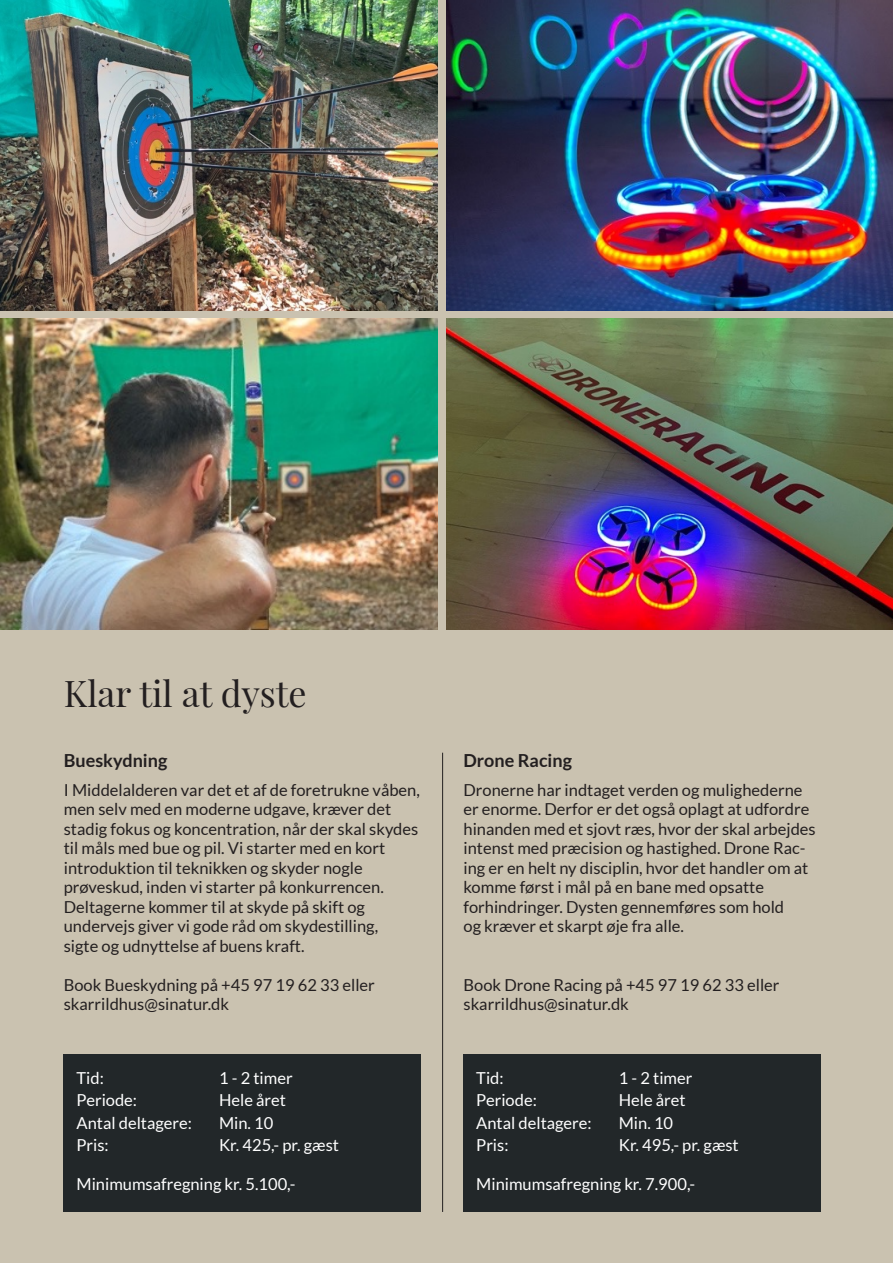
<style>
.page{position:relative;width:893px;height:1263px;background:#cac2b0}
.page>*{position:absolute;margin:0;border:0;box-sizing:border-box;transform-origin:0 0}
.t1{font:36px "Playfair Display";color:#231f20}
.t2{font:700 18px "Lato";color:#231f20}
.t3{font:16.5px/19.5px "Lato";color:#231f20}
.t4{font:16.5px "Lato";color:#fff}
</style>
<div class="page">
<div style="left:64px;top:1054px;width:357px;height:158px;background:#222729"></div>
<div style="left:463px;top:1054px;width:358px;height:158px;background:#222729"></div>
<img style="left:0;top:0;width:438px;height:310px">
<img style="left:0;top:319px;width:438px;height:310px">
<img style="left:446px;top:0;width:447px;height:310px">
<img style="left:446px;top:319px;width:447px;height:310px">
<hr style="left:442px;top:753px;width:1px;height:459px;background:#231f20">
<p class="t1" style="left:64px;top:671px;width:244px">Klar til at dyste</p>
<p class="t2" style="left:64px;top:750px;width:105px">Bueskydning</p>
<p class="t3" style="left:64px;top:780px;width:358px">I Middelalderen var det et af de foretrukne våben, men selv med en moderne udgave, kræver det</p>
<p class="t3" style="left:64px;top:819px;width:356px">stadig fokus og koncentration, når der skal skydes</p>
<p class="t3" style="left:64px;top:838px;width:323px">til måls med bue og pil. Vi starter med en kort</p>
<p class="t3" style="left:64px;top:858px;width:322px">introduktion til teknikken og skyder nogle prøveskud, inden vi starter på konkurrencen.</p>
<p class="t3" style="left:64px;top:897px;width:303px">Deltagerne kommer til at skyde på skift og</p>
<p class="t3" style="left:64px;top:916px;width:316px">undervejs giver vi gode råd om skydestilling,</p>
<p class="t3" style="left:64px;top:936px;width:242px">sigte og udnyttelse af buens kraft.</p>
<p class="t3" style="left:64px;top:975px;width:313px">Book Bueskydning på +45 97 19 62 33 eller</p>
<p class="t3" style="left:64px;top:994px;width:167px">skarrildhus@sinatur.dk</p>
<p class="t4" style="left:77px;top:1069px;width:29px">Tid:</p>
<p class="t4" style="left:219px;top:1069px;width:75px">1 - 2 timer</p>
<p class="t4" style="left:77px;top:1091px;width:62px">Periode:</p>
<p class="t4" style="left:219px;top:1091px;width:68px">Hele året</p>
<p class="t4" style="left:77px;top:1114px;width:117px">Antal deltagere:</p>
<p class="t4" style="left:219px;top:1114px;width:56px">Min. 10</p>
<p class="t4" style="left:77px;top:1136px;width:34px">Pris:</p>
<p class="t4" style="left:219px;top:1136px;width:122px">Kr. 425,- pr. gæst</p>
<p class="t4" style="left:77px;top:1175px;width:220px">Minimumsafregning kr. 5.100,-</p>
<p class="t2" style="left:463px;top:750px;width:110px">Drone Racing</p>
<p class="t3" style="left:463px;top:780px;width:354px">Dronerne har indtaget verden og mulighederne er enorme. Derfor er det også oplagt at udfordre hinanden med et sjovt ræs, hvor der skal arbejdes</p>
<p class="t3" style="left:463px;top:838px;width:346px">intenst med præcision og hastighed. Drone Rac&shy;ing er en helt ny disciplin, hvor det handler om at komme først i mål på en bane med opsatte</p>
<p class="t3" style="left:463px;top:897px;width:322px">forhindringer. Dysten gennemføres som hold</p>
<p class="t3" style="left:463px;top:916px;width:222px">og kræver et skarpt øje fra alle.</p>
<p class="t3" style="left:463px;top:975px;width:318px">Book Drone Racing på +45 97 19 62 33 eller</p>
<p class="t3" style="left:463px;top:994px;width:167px">skarrildhus@sinatur.dk</p>
<p class="t4" style="left:476px;top:1069px;width:29px">Tid:</p>
<p class="t4" style="left:619px;top:1069px;width:75px">1 - 2 timer</p>
<p class="t4" style="left:476px;top:1091px;width:62px">Periode:</p>
<p class="t4" style="left:619px;top:1091px;width:68px">Hele året</p>
<p class="t4" style="left:476px;top:1114px;width:117px">Antal deltagere:</p>
<p class="t4" style="left:619px;top:1114px;width:56px">Min. 10</p>
<p class="t4" style="left:476px;top:1136px;width:34px">Pris:</p>
<p class="t4" style="left:619px;top:1136px;width:122px">Kr. 495,- pr. gæst</p>
<p class="t4" style="left:476px;top:1175px;width:220px">Minimumsafregning kr. 7.900,-</p>
</div>
